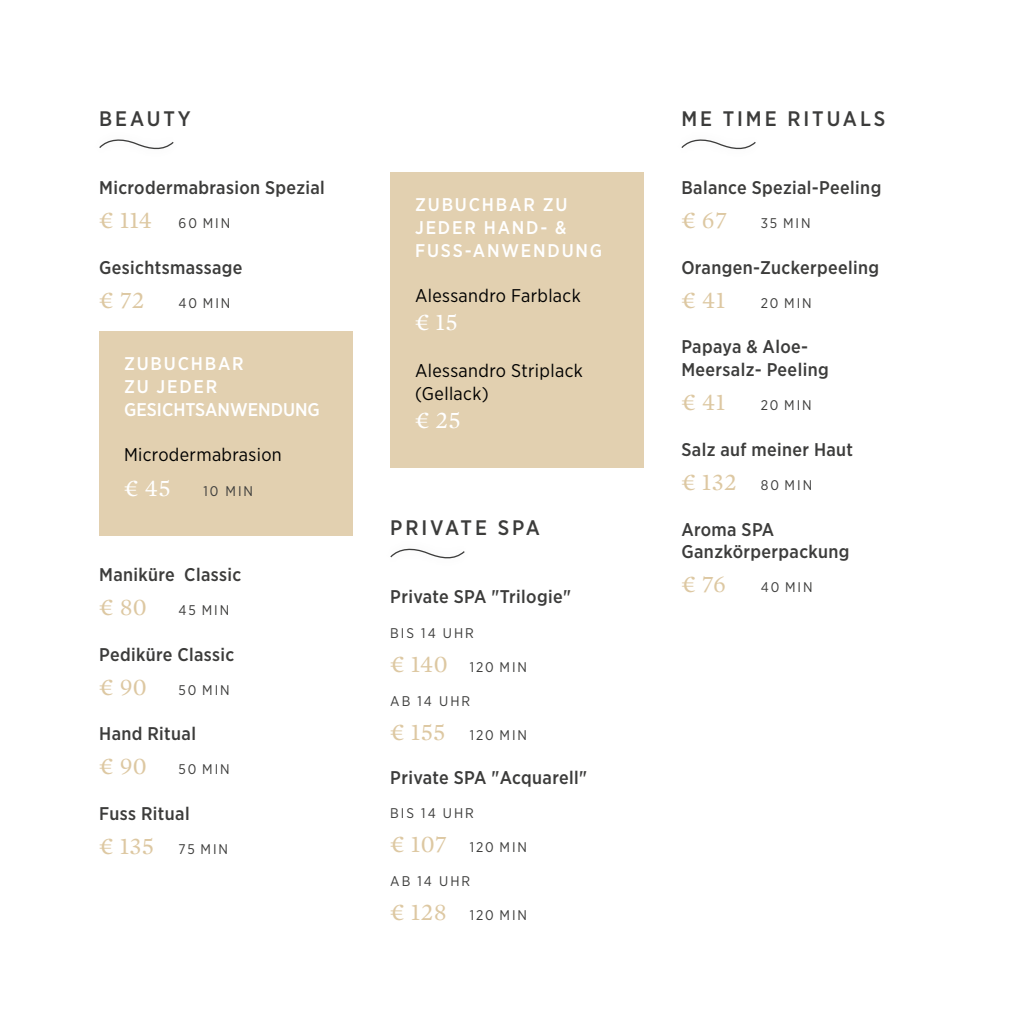
<style>
.page{position:relative;width:1032px;height:1032px;background:#fff}
.page>*{position:absolute;margin:0;border:0;box-sizing:border-box;transform-origin:0 0}
.t1{font:24.5px "Mercury Text G1";letter-spacing:.01em;color:#ddc8a2}
.t2{font:24.5px "Mercury Text G1";color:#fff}
.t3{font:500 21px "Gotham Narrow";letter-spacing:.14em;color:#3c3c3b}
.t4{font:500 18.38px/22.8px "Gotham Narrow";letter-spacing:.02em;color:#3c3c3b}
.t5{font:18.38px/22.8px "Gotham Narrow";letter-spacing:.02em;color:#000}
.t6{font:500 18.38px/22.8px "Gotham Narrow";letter-spacing:.1em;color:#fff}
.t7{font:500 18.38px/22.8px "Gotham Narrow";color:#fff}
.t8{font:14px "Gotham Narrow";letter-spacing:.14em;color:#3c3c3b}
.s1{font-family:"Mercury Text G1";font-size:24.5px;color:#ddc8a2}
</style>
<div class="page">
<svg style="left:99px;top:139px;width:75px;height:11px"></svg>
<svg style="left:681px;top:139px;width:75px;height:11px"></svg>
<svg style="left:390px;top:548px;width:75px;height:11px"></svg>
<div style="left:390px;top:172px;width:253px;height:295px;background:#e2d0b0"></div>
<div style="left:99px;top:331px;width:253px;height:205px;background:#e2d0b0"></div>
<p class="t3" style="left:99px;top:105px;width:93px">BEAUTY</p>
<p class="t4" style="left:99px;top:176px;width:227px">Microdermabrasion Spezial</p>
<p class="t8" style="left:99px;top:215px;width:133px"><span class="s1">€ 114</span> 60 MIN</p>
<p class="t4" style="left:99px;top:256px;width:145px">Gesichtsmassage</p>
<h1 class="t1" style="left:99px;top:282px;width:47px">€ 72</h1>
<p class="t8" style="left:179px;top:294px;width:53px">40 MIN</p>
<p class="t7" style="left:124px;top:352px;width:197px">ZUBUCHBAR<br>ZU JEDER<br>GESICHTSANWENDUNG</p>
<p class="t5" style="left:124px;top:443px;width:159px">Microdermabrasion</p>
<h1 class="t2" style="left:124px;top:470px;width:48px">€ 45</h1>
<p class="t8" style="left:203px;top:482px;width:51px">10 MIN</p>
<p class="t4" style="left:99px;top:563px;width:143px">Maniküre Classic</p>
<h1 class="t1" style="left:99px;top:589px;width:49px">€ 80</h1>
<p class="t8" style="left:179px;top:601px;width:52px">45 MIN</p>
<p class="t4" style="left:99px;top:642px;width:137px">Pediküre Classic</p>
<h1 class="t1" style="left:99px;top:669px;width:49px">€ 90</h1>
<p class="t8" style="left:179px;top:681px;width:53px">50 MIN</p>
<p class="t4" style="left:99px;top:722px;width:98px">Hand Ritual</p>
<h1 class="t1" style="left:99px;top:749px;width:49px">€ 90</h1>
<p class="t8" style="left:179px;top:761px;width:53px">50 MIN</p>
<p class="t4" style="left:99px;top:802px;width:92px">Fuss Ritual</p>
<p class="t8" style="left:99px;top:840px;width:130px"><span class="s1">€ 135</span> 75 MIN</p>
<p class="t6" style="left:415px;top:193px;width:189px">ZUBUCHBAR ZU<br>JEDER HAND- &amp;<br>FUSS-ANWENDUNG</p>
<p class="t5" style="left:415px;top:284px;width:167px">Alessandro Farblack</p>
<h1 class="t2" style="left:415px;top:304px;width:44px">€ 15</h1>
<p class="t5" style="left:415px;top:359px;width:169px">Alessandro Striplack (Gellack)</p>
<h1 class="t2" style="left:415px;top:402px;width:47px">€ 25</h1>
<p class="t3" style="left:390px;top:514px;width:151px">PRIVATE SPA</p>
<p class="t4" style="left:390px;top:585px;width:182px">Private SPA "Trilogie"</p>
<p class="t8" style="left:390px;top:624px;width:85px">BIS 14 UHR</p>
<p class="t8" style="left:390px;top:658px;width:138px"><span class="s1">€ 140</span> 120 MIN</p>
<p class="t8" style="left:390px;top:692px;width:81px">AB 14 UHR</p>
<p class="t8" style="left:390px;top:726px;width:138px"><span class="s1">€ 155</span> 120 MIN</p>
<p class="t4" style="left:390px;top:765px;width:198px">Private SPA "Acquarell"</p>
<p class="t8" style="left:390px;top:804px;width:85px">BIS 14 UHR</p>
<p class="t8" style="left:390px;top:838px;width:138px"><span class="s1">€ 107</span> 120 MIN</p>
<p class="t8" style="left:390px;top:872px;width:81px">AB 14 UHR</p>
<p class="t8" style="left:390px;top:906px;width:138px"><span class="s1">€ 128</span> 120 MIN</p>
<p class="t3" style="left:681px;top:105px;width:206px">ME TIME RITUALS</p>
<p class="t4" style="left:681px;top:176px;width:201px">Balance Spezial-Peeling</p>
<h1 class="t1" style="left:681px;top:203px;width:47px">€ 67</h1>
<p class="t8" style="left:761px;top:215px;width:51px">35 MIN</p>
<p class="t4" style="left:681px;top:256px;width:199px">Orangen-Zuckerpeeling</p>
<h1 class="t1" style="left:681px;top:282px;width:46px">€ 41</h1>
<p class="t8" style="left:761px;top:294px;width:53px">20 MIN</p>
<p class="t4" style="left:681px;top:335px;width:149px">Papaya &amp; Aloe-<br>Meersalz- Peeling</p>
<h1 class="t1" style="left:681px;top:385px;width:46px">€ 41</h1>
<p class="t8" style="left:761px;top:397px;width:53px">20 MIN</p>
<p class="t4" style="left:681px;top:438px;width:173px">Salz auf meiner Haut</p>
<p class="t8" style="left:681px;top:476px;width:132px"><span class="s1">€ 132</span> 80 MIN</p>
<p class="t4" style="left:681px;top:517px;width:170px">Aroma SPA<br>Ganzkörperpackung</p>
<h1 class="t1" style="left:681px;top:567px;width:46px">€ 76</h1>
<p class="t8" style="left:761px;top:579px;width:53px">40 MIN</p>
</div>
